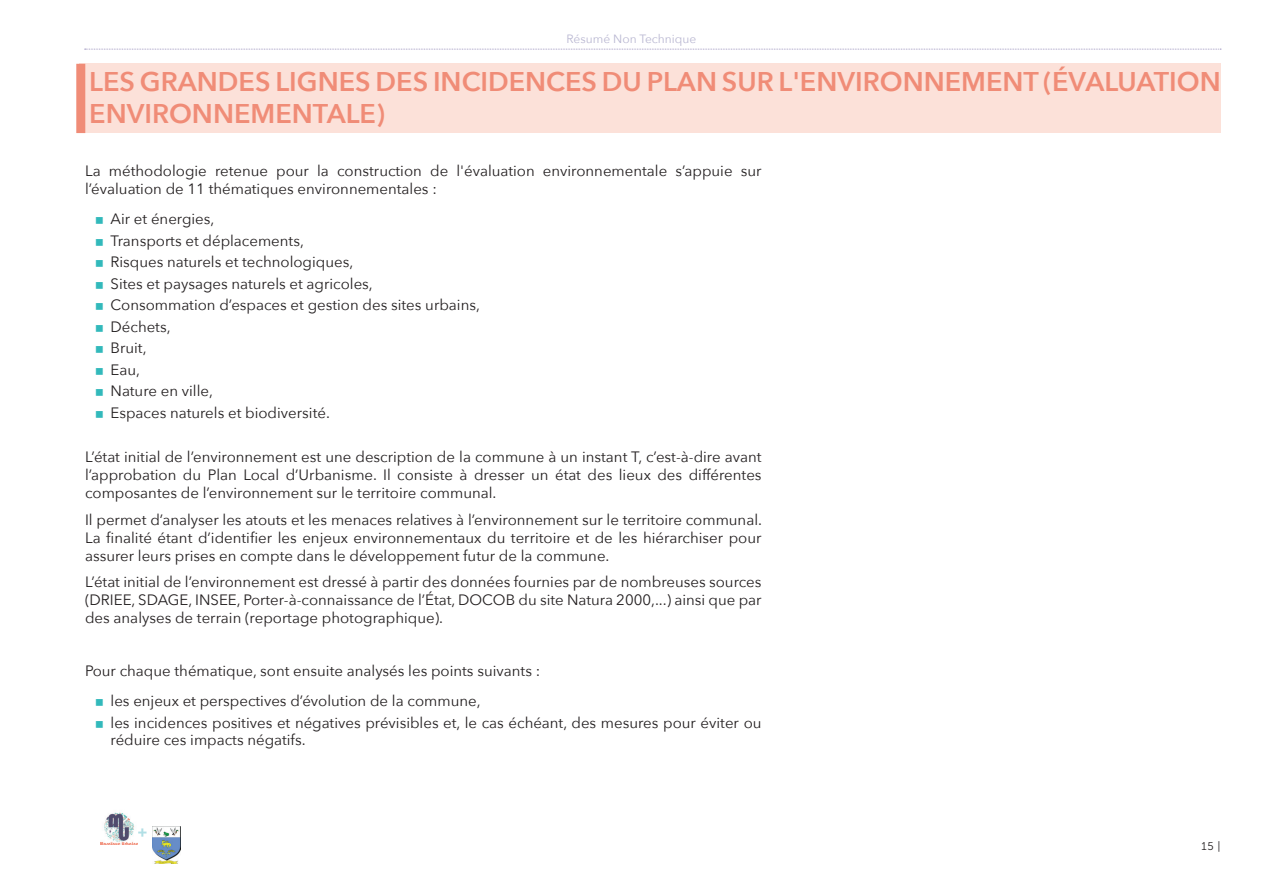
<style>
.page{position:relative;width:1263px;height:893px;background:#fff}
.page>*{position:absolute;margin:0;border:0;box-sizing:border-box;transform-origin:0 0}
.t1{font:600 27px/32.4px "Avenir Next";color:#f08c77}
.t2{font:15px/21.5px "Avenir Next";color:#231f20}
.t3{font:700 15px "Avenir Next";color:#b1dfe5}
.t4{font:12px "Avenir Next";color:#bab8d2}
.t5{font:11.25px "Museo Sans 300";color:#231f20}
</style>
<div class="page">
<svg style="left:85px;top:49px;width:1136px;height:1px"></svg>
<img style="left:101px;top:812px;width:36px;height:33px">
<img style="left:152px;top:826px;width:28px;height:37px">
<div style="left:79px;top:64px;width:1142px;height:69px;background:#fce1d9"></div>
<div style="left:76px;top:64px;width:9px;height:69px;background:#f08c77"></div>
<p class="t4" style="left:567px;top:28px;width:131px">Résumé Non Technique</p>
<h1 class="t1" style="left:89px;top:64px;width:1133px">LES GRANDES LIGNES DES INCIDENCES DU PLAN SUR L'ENVIRONNEMENT (ÉVALUATION<br>ENVIRONNEMENTALE)</h1>
<p class="t2" style="left:85px;top:161px;width:678px;line-height:18px">La méthodologie retenue pour la construction de l'évaluation environnementale s’appuie sur l’évaluation de 11 thématiques environnementales :</p>
<p class="t2" style="left:111px;top:208px;width:371px">Air et énergies,<br>Transports et déplacements,<br>Risques naturels et technologiques,<br>Sites et paysages naturels et agricoles,<br>Consommation d’espaces et gestion des sites urbains,<br>Déchets,<br>Bruit,<br>Eau,<br>Nature en ville,<br>Espaces naturels et biodiversité.</p>
<p class="t2" style="left:85px;top:447px;width:678px;line-height:18px;text-align:justify">L’état initial de l’environnement est une description de la commune à un instant T, c’est-à-dire avant l’approbation du Plan Local d’Urbanisme. Il consiste à dresser un état des lieux des différentes composantes de l’environnement sur le territoire communal.</p>
<p class="t2" style="left:85px;top:510px;width:678px;line-height:18px;text-align:justify">Il permet d’analyser les atouts et les menaces relatives à l’environnement sur le territoire communal.<br>La finalité étant d’identifier les enjeux environnementaux du territoire et de les hiérarchiser pour assurer leurs prises en compte dans le développement futur de la commune.</p>
<p class="t2" style="left:85px;top:572px;width:678px;line-height:18px;text-align:justify">L’état initial de l’environnement est dressé à partir des données fournies par de nombreuses sources (DRIEE, SDAGE, INSEE, Porter-à-connaissance de l’État, DOCOB du site Natura 2000,...) ainsi que par des analyses de terrain (reportage photographique).</p>
<p class="t2" style="left:111px;top:655px;width:431px;line-height:30px;text-indent:-26px">Pour chaque thématique, sont ensuite analysés les points suivants : les enjeux et perspectives d’évolution de la commune,</p>
<p class="t2" style="left:111px;top:713px;width:652px;line-height:17.2px">les incidences positives et négatives prévisibles et, le cas échéant, des mesures pour éviter ou réduire ces impacts négatifs.</p>
<p class="t3" style="left:137px;top:819px;width:11px">+</p>
<p class="t5" style="left:1201px;top:840px;width:20px">15 |</p>
</div>
